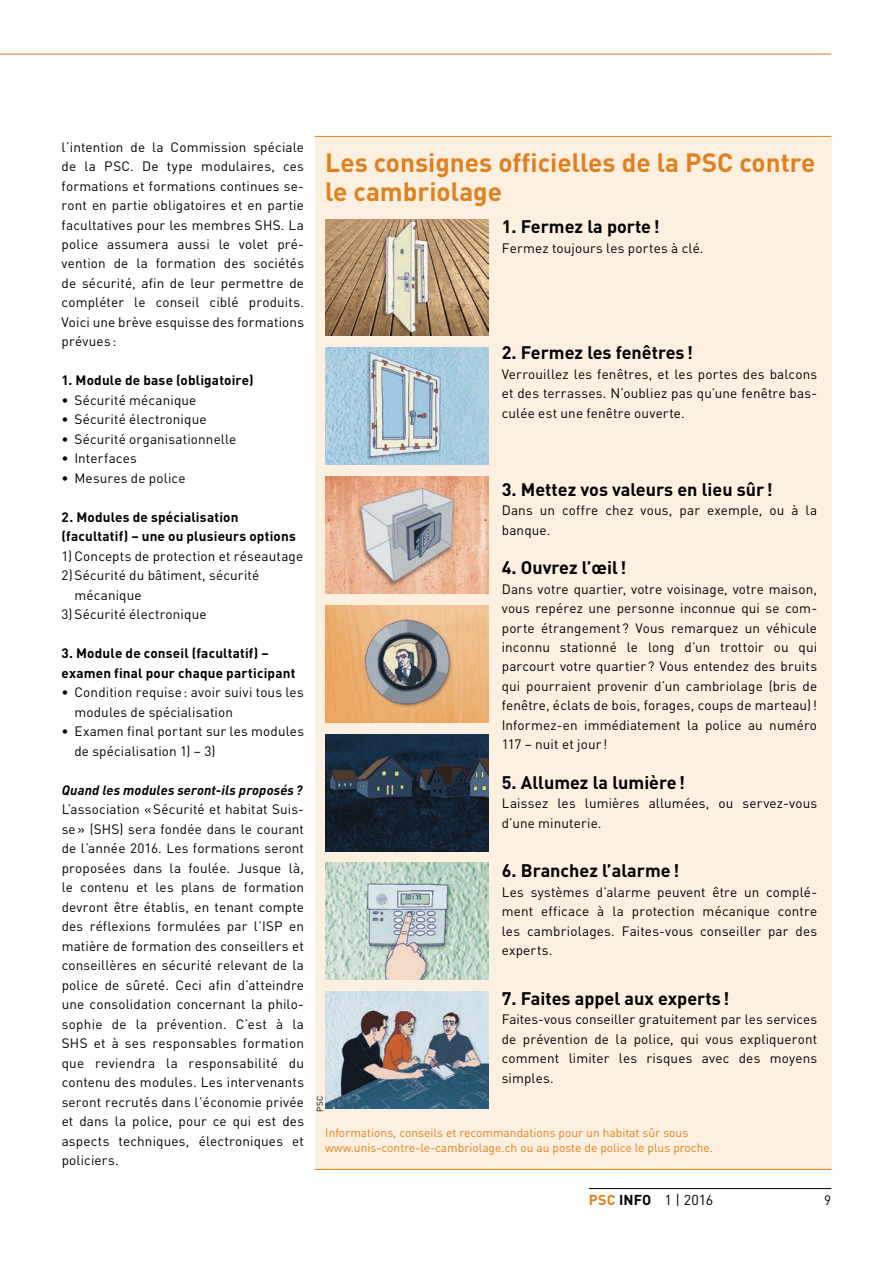
<style>
.page{position:relative;width:893px;height:1263px;background:#fff}
.page>*{position:absolute;margin:0;border:0;box-sizing:border-box;transform-origin:0 0}
.t1{font:700 26.1px/28.3px "DIN Weber";color:#e0801f}
.t2{font:700 18px "DIN Weber";color:#000}
.t3{font:14.25px "DIN Weber";color:#000}
.t4{font:13.5px/19.5px "DIN Weber";letter-spacing:.01em;color:#000;text-align:justify}
.t5{font:700 13.5px/19.5px "DIN Weber";letter-spacing:.015em;color:#000}
.t6{font:italic 700 13.5px "Din Weber";letter-spacing:.01em;color:#000}
.t7{font:12px/15px "DIN Weber";color:#e0801f}
.t8{font:8.25px "DIN Weber";color:#000}
.s1{font-weight:700;color:#e0801f}
.s2{font-weight:700}
</style>
<div class="page">
<hr style="left:589px;top:1188px;width:242px;height:1px;background:#000">
<hr style="left:0;top:54px;width:831px;height:1px;background:#e0801f">
<div style="left:315px;top:136px;width:516px;height:1034px;background:#fdf0e1"></div>
<hr style="left:315px;top:1169px;width:516px;height:1px;background:#e0801f">
<hr style="left:315px;top:136px;width:516px;height:1px;background:#e0801f">
<img style="left:325px;top:219px;width:163px;height:117px">
<img style="left:325px;top:348px;width:163px;height:117px">
<img style="left:325px;top:605px;width:163px;height:117px">
<img style="left:325px;top:476px;width:163px;height:117px">
<img style="left:325px;top:734px;width:163px;height:117px">
<img style="left:325px;top:863px;width:163px;height:117px">
<img style="left:325px;top:992px;width:163px;height:116px">
<p class="t4" style="left:62px;top:137px;width:244px">l’intention de la Commission spéciale de la PSC. De type modulaires, ces formations et formations continues se&shy;ront en partie obligatoires et en partie facultatives pour les membres SHS. La police assumera aussi le volet pré&shy;vention de la formation des sociétés de sécurité, afin de leur permettre de compléter le conseil ciblé produits.<br>Voici une brève esquisse des formations prévues:</p>
<p class="t5" style="left:62px;top:370px;width:193px">1. Module de base (obligatoire)</p>
<p class="t4" style="left:62px;top:390px;width:136px">• Sécurité mécanique</p>
<p class="t4" style="left:62px;top:410px;width:146px">• Sécurité électronique</p>
<p class="t4" style="left:62px;top:429px;width:176px">• Sécurité organisationnelle</p>
<p class="t4" style="left:62px;top:449px;width:77px">• Interfaces</p>
<p class="t4" style="left:62px;top:468px;width:125px">• Mesures de police</p>
<p class="t5" style="left:62px;top:507px;width:236px">2. Modules de spécialisation (facultatif) – une ou plusieurs options</p>
<p class="t4" style="left:62px;top:546px;width:243px">1) Concepts de protection et réseautage</p>
<p class="t4" style="left:62px;top:566px;width:199px">2)Sécurité du bâtiment, sécurité</p>
<p class="t4" style="left:74px;top:585px;width:69px">mécanique</p>
<p class="t4" style="left:62px;top:605px;width:146px">3)Sécurité électronique</p>
<p class="t5" style="left:62px;top:643px;width:235px">3. Module de conseil (facultatif) – examen final pour chaque participant</p>
<p class="t4" style="left:74px;top:682px;width:231px;text-indent:-13px">• Condition requise: avoir suivi tous les modules de spécialisation</p>
<p class="t4" style="left:74px;top:721px;width:231px;text-indent:-13px">• Examen final portant sur les modules de spécialisation 1) – 3)</p>
<p class="t6" style="left:62px;top:781px;width:242px">Quand les modules seront-ils proposés ?</p>
<p class="t4" style="left:62px;top:799px;width:244px">L’association «Sécurité et habitat Suis&shy;se» (SHS) sera fondée dans le courant de l’année 2016. Les formations seront proposées dans la foulée. Jusque là, le contenu et les plans de formation devront être établis, en tenant compte des réflexions formulées par l’ISP en matière de formation des conseillers et conseillères en sécurité relevant de la police de sûreté. Ceci afin d’atteindre une consolidation concernant la philo&shy;sophie de la prévention. C’est à la SHS et à ses responsables formation que reviendra la responsabilité du contenu des modules. Les intervenants seront recrutés dans l’économie privée et dans la police, pour ce qui est des aspects techniques, électroniques et policiers.</p>
<h1 class="t1" style="left:325px;top:148px;width:492px">Les consignes officielles de la PSC contre le cambriolage</h1>
<h2 class="t2" style="left:502px;top:215px;width:159px">1. Fermez la porte!</h2>
<p class="t4" style="left:502px;top:238px;width:203px">Fermez toujours les portes à clé.</p>
<h2 class="t2" style="left:502px;top:341px;width:193px">2. Fermez les fenêtres!</h2>
<p class="t4" style="left:502px;top:364px;width:317px">Verrouillez les fenêtres, et les portes des balcons et des terrasses. N’oubliez pas qu’une fenêtre bas&shy;culée est une fenêtre ouverte.</p>
<p class="t8" style="left:315px;top:1111px;width:18px;rotate:-90deg">PSC</p>
<h2 class="t2" style="left:502px;top:478px;width:273px">3. Mettez vos valeurs en lieu sûr !</h2>
<p class="t4" style="left:502px;top:501px;width:317px">Dans un coffre chez vous, par exemple, ou à la banque.</p>
<h2 class="t2" style="left:502px;top:556px;width:126px">4. Ouvrez l’œil!</h2>
<p class="t4" style="left:502px;top:579px;width:317px">Dans votre quartier, votre voisinage, votre maison, vous repérez une personne inconnue qui se com&shy;porte étrangement ? Vous remarquez un véhicule inconnu stationné le long d’un trottoir ou qui parcourt votre quartier ? Vous entendez des bruits qui pourraient provenir d’un cambriolage (bris de fenêtre, éclats de bois, forages, coups de marteau)!<br>Informez-en immédiatement la police au numéro 117 – nuit et jour !</p>
<h2 class="t2" style="left:502px;top:770px;width:185px">5. Allumez la lumière!</h2>
<p class="t4" style="left:502px;top:793px;width:317px">Laissez les lumières allumées, ou servez-vous d’une minuterie.</p>
<h2 class="t2" style="left:502px;top:859px;width:179px">6. Branchez l’alarme!</h2>
<p class="t4" style="left:502px;top:882px;width:317px">Les systèmes d’alarme peuvent être un complé&shy;ment efficace à la protection mécanique contre les cambriolages. Faites-vous conseiller par des experts.</p>
<h2 class="t2" style="left:502px;top:986px;width:229px">7. Faites appel aux experts!</h2>
<p class="t4" style="left:502px;top:1009px;width:317px">Faites-vous conseiller gratuitement par les services de prévention de la police, qui vous expliqueront comment limiter les risques avec des moyens simples.</p>
<p class="t7" style="left:325px;top:1125px;width:389px">Informations, conseils et recommandations pour un habitat sûr sous www.unis-contre-le-cambriolage.ch ou au poste de police le plus proche.</p>
<p class="t3" style="left:589px;top:1190px;width:126px"><span class="s1">PSC</span> <span class="s2">info</span> 1 | 2016</p>
<p class="t4" style="left:824px;top:1190px;width:9px">9</p>
</div>
